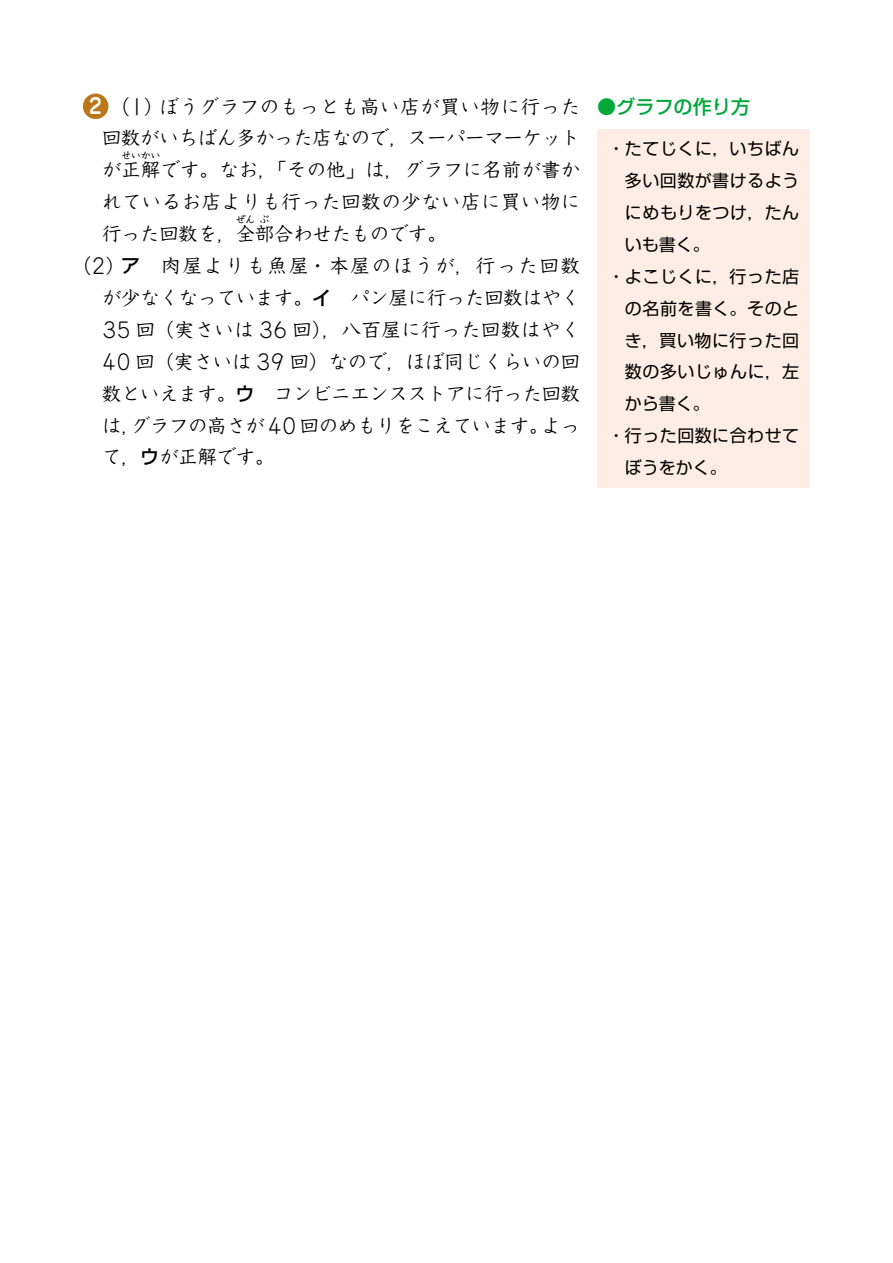
<style>
.page{position:relative;width:893px;height:1263px;background:#fff}
.page>*{position:absolute;margin:0;border:0;box-sizing:border-box;transform-origin:0 0}
.t1{font:19.2px/32px "G Kyoka ICA Pro";color:#000;text-align:justify}
.t2{font:19.2px/32px "G Kyoka ICA Pro";letter-spacing:.045em;color:#000}
.t3{font:500 19.2px "G Shin Go Pro";color:#00a73b}
.t4{font:16.95px "G Shin Go Pro";letter-spacing:.03em;color:#000}
.t5{font:9.6px "G Kyoka ICA Pro";color:#000}
.s1{font-family:"G Jun 501 Pro";font-weight:700;font-size:21.3px;color:#fff}
.s2{font-family:"MOG Suuji SI K20"}
.s3{font-family:"G Shin Go Pro";font-weight:500}
</style>
<div class="page">
<div style="left:83px;top:94px;width:25px;height:25px;background:#bd771a;border-radius:50%"></div>
<div style="left:597px;top:129px;width:213px;height:359px;background:#fdede4"></div>
<p class="t1" style="left:102px;top:88px;width:479px;text-indent:-13px"><span class="s1">2</span> <span class="s2">(1</span>）ぼうグラフのもっとも高い店が買い物に行った回数がいちばん多かった店なので，スーパーマーケットが正解です。なお，「その他」は，グラフに名前が書か</p>
<p class="t5" style="left:122px;top:148px;width:40px">せいかい</p>
<p class="t2" style="left:102px;top:184px;width:479px">れているお店よりも行った回数の少ない店に買い物に行った回数を，全部合わせたものです。</p>
<p class="t5" style="left:236px;top:212px;width:21px">ぜん</p>
<p class="t5" style="left:260px;top:212px;width:11px">ぶ</p>
<p class="t1" style="left:102px;top:247px;width:479px;text-indent:-19px"><span class="s2">(2</span>）<span class="s3">ア</span> 肉屋よりも魚屋・本屋のほうが，行った回数が少なくなっています。<span class="s3">イ</span> パン屋に行った回数はやく<span class="s2">35</span> 回（実さいは <span class="s2">36</span> 回），八百屋に行った回数はやく<span class="s2">40</span> 回（実さいは <span class="s2">39</span> 回）なので，ほぼ同じくらいの回数といえます。<span class="s3">ウ</span> コンビニエンスストアに行った回数は，グラフの高さが<span class="s2">40</span>回のめもりをこえています。よって，<span class="s3">ウ</span>が正解です。</p>
<p class="t3" style="left:597px;top:91px;width:155px">●グラフの作り方</p>
<p class="t4" style="left:608px;top:135px;width:193px">・たてじくに，いちばん</p>
<p class="t4" style="left:625px;top:167px;width:176px">多い回数が書けるよう</p>
<p class="t4" style="left:625px;top:199px;width:176px">にめもりをつけ，たん</p>
<p class="t4" style="left:625px;top:231px;width:87px">いも書く。</p>
<p class="t4" style="left:608px;top:262px;width:193px">・よこじくに，行った店</p>
<p class="t4" style="left:625px;top:294px;width:176px">の名前を書く。そのと</p>
<p class="t4" style="left:625px;top:326px;width:176px">き，買い物に行った回</p>
<p class="t4" style="left:625px;top:358px;width:176px">数の多いじゅんに，左</p>
<p class="t4" style="left:625px;top:390px;width:87px">から書く。</p>
<p class="t4" style="left:608px;top:422px;width:193px">・行った回数に合わせて</p>
<p class="t4" style="left:625px;top:454px;width:104px">ぼうをかく。</p>
</div>
